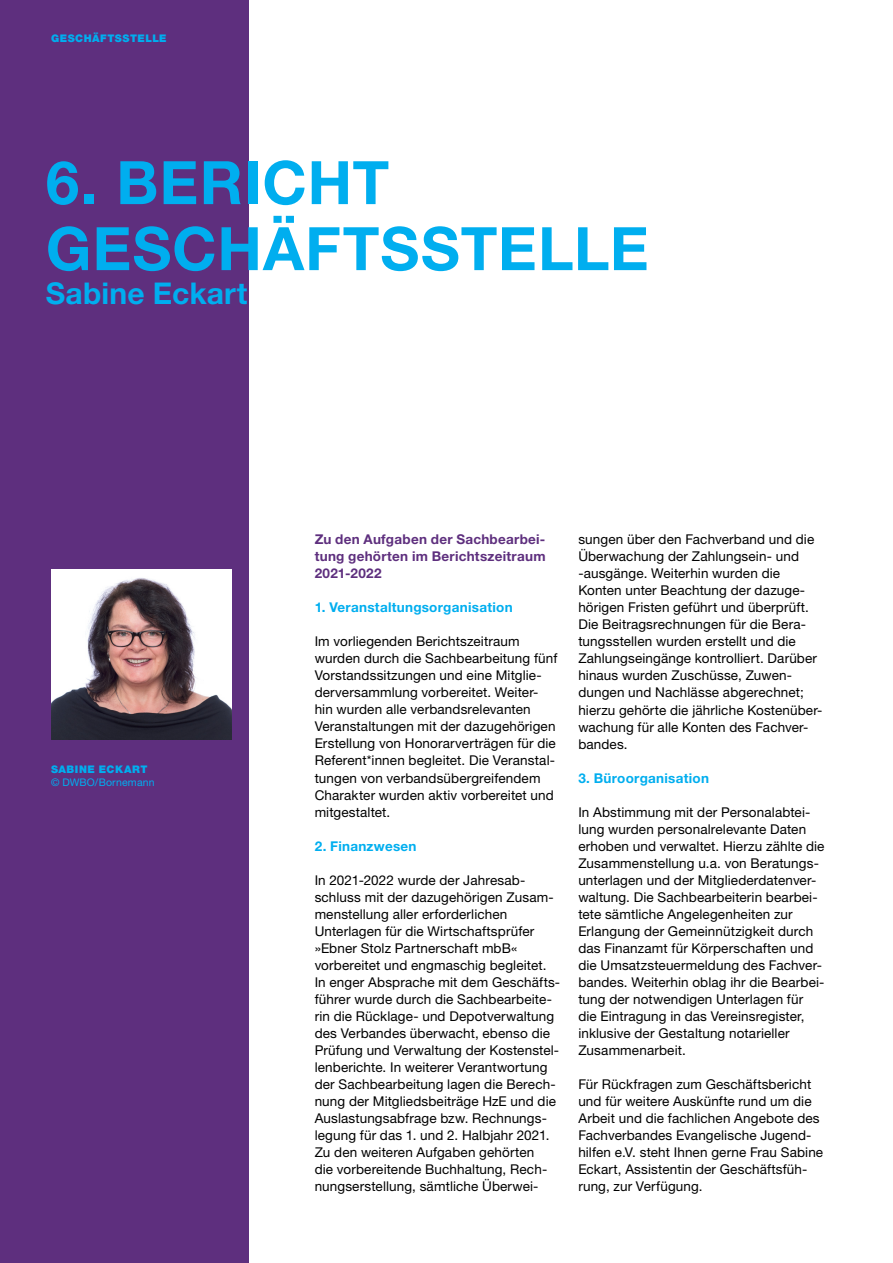
<style>
.page{position:relative;width:893px;height:1263px;background:#fff}
.page>*{position:absolute;margin:0;border:0;box-sizing:border-box;transform-origin:0 0}
.t1{font:700 60px/66px "Helvetica Neue LT Pro";letter-spacing:.015em;color:#00aeef}
.t2{font:700 30px "Helvetica Neue LT Pro";letter-spacing:.005em;color:#00aeef}
.t3{font:13.5px/17px "Helvetica Neue LT Pro";letter-spacing:.01em;color:#000}
.t4{font:700 13.5px/17px "Helvetica Neue LT Pro";letter-spacing:.02em;color:#5e2f7e;text-align:justify}
.t5{font:700 13.5px "Helvetica Neue LT Pro";letter-spacing:.02em;color:#00aeef}
.t6{font:900 10.5px "Helvetica Neue LT Pro";letter-spacing:.05em;color:#00aeef}
.t7{font:10.5px "Helvetica Neue LT Pro";letter-spacing:.02em;color:#00aeef}
</style>
<div class="page">
<div style="left:0;top:0;width:249px;height:1263px;background:#5e2f7e"></div>
<img style="left:51px;top:570px;width:181px;height:170px">
<p class="t6" style="left:51px;top:31px;width:117px">GESCHÄFTSSTELLE</p>
<h1 class="t1" style="left:46px;top:148px;width:604px">6. Bericht<br>Geschäftsstelle</h1>
<h2 class="t2" style="left:46px;top:274px;width:203px">Sabine Eckart</h2>
<p class="t6" style="left:51px;top:763px;width:98px">SABI NE ECKART</p>
<p class="t7" style="left:51px;top:776px;width:105px">© DWBO/Bornemann</p>
<p class="t4" style="left:315px;top:531px;width:232px">Zu den Aufgaben der Sachbearbei&shy;tung gehörten im Berichtszeitraum 2021-2022</p>
<p class="t5" style="left:315px;top:599px;width:199px">1. Veranstaltungsorganisation</p>
<p class="t3" style="left:315px;top:633px;width:244px">Im vorliegenden Berichtszeitraum wurden durch die Sachbearbeitung fünf Vorstandssitzungen und eine Mitglie&shy;derversammlung vorbereitet. Weiter&shy;hin wurden alle verbandsrelevanten Veranstaltungen mit der dazugehörigen Erstellung von Honorarverträgen für die Referent*innen begleitet. Die Veranstal&shy;tungen von verbandsübergreifendem Charakter wurden aktiv vorbereitet und mitgestaltet.</p>
<p class="t5" style="left:315px;top:837px;width:103px">2. Finanzwesen</p>
<p class="t3" style="left:315px;top:871px;width:247px">In 2021-2022 wurde der Jahresab&shy;schluss mit der dazugehörigen Zusam&shy;menstellung aller erforderlichen Unterlagen für die Wirtschaftsprüfer »Ebner Stolz Partnerschaft mbB« vorbereitet und engmaschig begleitet.<br>In enger Absprache mit dem Geschäfts&shy;führer wurde durch die Sachbearbeite&shy;rin die Rücklage- und Depotverwaltung des Verbandes überwacht, ebenso die Prüfung und Verwaltung der Kostenstel&shy;lenberichte. In weiterer Verantwortung der Sachbearbeitung lagen die Berech&shy;nung der Mitgliedsbeiträge HzE und die Auslastungsabfrage bzw. Rechnungs&shy;legung für das 1. und 2. Halbjahr 2021.<br>Zu den weiteren Aufgaben gehörten<br>die vorbereitende Buchhaltung, Rech&shy;nungserstellung, sämtliche Überwei-</p>
<p class="t3" style="left:578px;top:531px;width:246px">sungen über den Fachverband und die Überwachung der Zahlungsein- und -ausgänge. Weiterhin wurden die Konten unter Beachtung der dazuge&shy;hörigen Fristen geführt und überprüft.<br>Die Beitragsrechnungen für die Bera&shy;tungsstellen wurden erstellt und die Zahlungseingänge kontrolliert. Darüber hinaus wurden Zuschüsse, Zuwen&shy;dungen und Nachlässe abgerechnet; hierzu gehörte die jährliche Kostenüber&shy;wachung für alle Konten des Fachver&shy;bandes.</p>
<p class="t5" style="left:578px;top:769px;width:132px">3. Büroorganisation</p>
<p class="t3" style="left:578px;top:803px;width:248px">In Abstimmung mit der Personalabtei&shy;lung wurden personalrelevante Daten erhoben und verwaltet. Hierzu zählte die Zusammenstellung u.a. von Beratungs&shy;unterlagen und der Mitgliederdatenver&shy;waltung. Die Sachbearbeiterin bearbei&shy;tete sämtliche Angelegenheiten zur Erlangung der Gemeinnützigkeit durch das Finanzamt für Körperschaften und die Umsatzsteuermeldung des Fachver&shy;bandes. Weiterhin oblag ihr die Bearbei&shy;tung der notwendigen Unterlagen für die Eintragung in das Vereinsregister, inklusive der Gestaltung notarieller Zusammenarbeit.</p>
<p class="t3" style="left:578px;top:1075px;width:246px">Für Rückfragen zum Geschäftsbericht und für weitere Auskünfte rund um die Arbeit und die fachlichen Angebote des Fachverbandes Evangelische Jugend&shy;hilfen e.V. steht Ihnen gerne Frau Sabine Eckart, Assistentin der Geschäftsfüh&shy;rung, zur Verfügung.</p>
</div>
